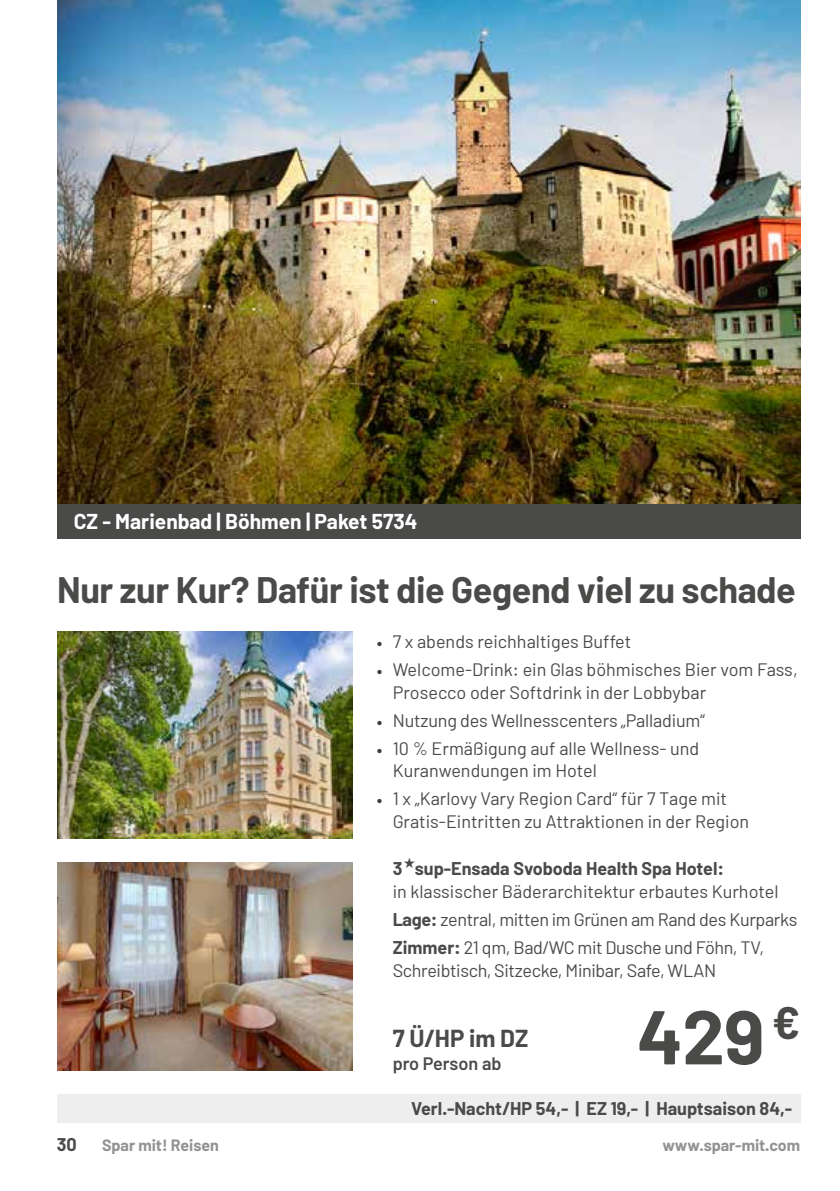
<style>
.page{position:relative;width:840px;height:1191px;background:#fff}
.page>*{position:absolute;margin:0;border:0;box-sizing:border-box;transform-origin:0 0}
.t1{font:700 76px "Barlow";color:#4a4a49}
.t2{font:700 36px "Barlow";letter-spacing:-.01em;color:#4a4a49}
.t3{font:700 24px "Barlow";color:#4a4a49}
.t4{font:700 21px "Barlow";color:#fff}
.t5{font:18px/22.6px "Barlow";color:#4a4a49}
.t6{font:18px/28.2px "Barlow";letter-spacing:-.02em;color:#4a4a49}
.t7{font:700 18px "Barlow";color:#4a4a49}
.t8{font:600 18px "Barlow";color:#4a4a49}
.t9{font:700 16px "Barlow";color:#929292}
.s1{font-size:18.2px;color:#3c3c3b}
.s2{font-weight:700}
</style>
<div class="page">
<img style="left:57px;top:0;width:742px;height:505px">
<img style="left:57px;top:631px;width:295px;height:208px">
<img style="left:57px;top:863px;width:295px;height:207px">
<div style="left:57px;top:1094px;width:742px;height:29px;background:#eee"></div>
<div style="left:57px;top:505px;width:742px;height:34px;background:#4a4a49"></div>
<p class="t4" style="left:74px;top:508px;width:345px">CZ - Marienbad | Böhmen | Paket 5734</p>
<h2 class="t2" style="left:57px;top:567px;width:739px">Nur zur Kur? Dafür ist die Gegend viel zu schade</h2>
<p class="t5" style="left:376px;top:629px;width:256px"><span class="s1">•</span> 7 x abends reichhaltiges Buffet</p>
<p class="t5" style="left:392px;top:657px;width:406px;text-indent:-16px"><span class="s1">•</span> Welcome-Drink: ein Glas böhmisches Bier vom Fass,<br>Prosecco oder Softdrink in der Lobbybar</p>
<p class="t5" style="left:376px;top:708px;width:329px"><span class="s1">•</span> Nutzung des Wellnesscenters „Palladium“</p>
<p class="t5" style="left:392px;top:736px;width:308px;text-indent:-16px"><span class="s1">•</span> 10 % Ermäßigung auf alle Wellness- und<br>Kuranwendungen im Hotel</p>
<p class="t5" style="left:392px;top:787px;width:358px;text-indent:-16px"><span class="s1">•</span> 1 x „Karlovy Vary Region Card“ für 7 Tage mit<br>Gratis-Eintritten zu Attraktionen in der Region</p>
<p class="t7" style="left:392px;top:857px;width:333px">3 sup-Ensada Svoboda Health Spa Hotel:</p>
<p class="t6" style="left:392px;top:877px;width:406px">in klassischer Bäderarchitektur erbautes Kurhotel<br><span class="s2">Lage:</span> zentral, mitten im Grünen am Rand des Kurparks<br><span class="s2">Zimmer:</span> 21 qm, Bad/WC mit Dusche und Föhn, TV,</p>
<p class="t6" style="left:392px;top:955px;width:325px">Schreibtisch, Sitzecke, Minibar, Safe, WLAN</p>
<h1 class="t1" style="left:636px;top:989px;width:165px">429 <sup>€</sup></h1>
<p class="t7" style="left:411px;top:1097px;width:382px">Verl.-Nacht/HP 54,- | EZ 19,- | Hauptsaison 84,-</p>
<h3 class="t3" style="left:392px;top:1023px;width:137px">7 Ü/HP im DZ</h3>
<p class="t8" style="left:392px;top:1051px;width:110px">pro Person ab</p>
<p class="t7" style="left:57px;top:1133px;width:21px">30</p>
<p class="t9" style="left:102px;top:1135px;width:118px">Spar mit! Reisen</p>
<p class="t9" style="left:662px;top:1135px;width:139px">www.spar-mit.com</p>
</div>
